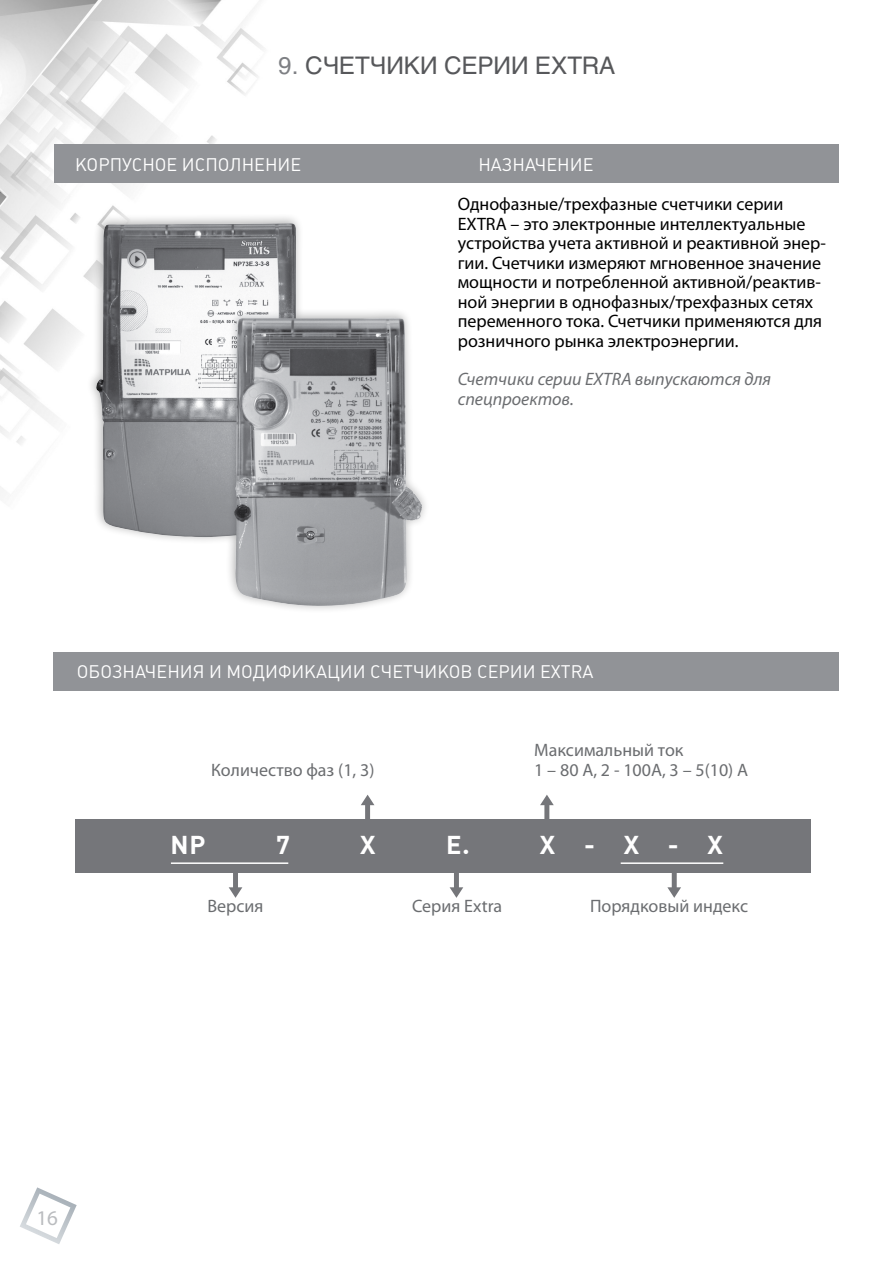
<style>
.page{position:relative;width:893px;height:1263px;background:#fff}
.page>*{position:absolute;margin:0;border:0;box-sizing:border-box;transform-origin:0 0}
.t1{font:700 25.5px "Plumb C";color:#fff}
.t2{font:24px "Helios";color:#57585b}
.t3{font:21px "Myriad Pro";color:#babcbf}
.t4{font:18px/19.5px "Myriad Pro";color:#000}
.t5{font:18px/19.5px "Myriad Pro";color:#6b6d70}
.t6{font:18px "Plumb C";color:#fff}
.t7{font:italic 18px/19.5px "Myriad Pro";color:#6b6d70}
.s1{color:#7e8084}
</style>
<div class="page">
<img style="left:0;top:0;width:264px;height:490px">
<svg style="left:20px;top:1187px;width:57px;height:57px"></svg>
<div style="left:54px;top:144px;width:785px;height:39px;background:#919397"></div>
<div style="left:54px;top:652px;width:785px;height:38px;background:#919397"></div>
<div style="left:75px;top:820px;width:736px;height:53px;background:#75767a"></div>
<svg style="left:229px;top:873px;width:13px;height:25px"></svg>
<svg style="left:450px;top:873px;width:13px;height:25px"></svg>
<svg style="left:667px;top:873px;width:14px;height:25px"></svg>
<svg style="left:361px;top:795px;width:13px;height:24px"></svg>
<svg style="left:540px;top:795px;width:14px;height:24px"></svg>
<hr style="left:171px;top:862px;width:117px;height:2px;background:#fff">
<hr style="left:621px;top:862px;width:102px;height:2px;background:#fff">
<div style="left:86px;top:215px;width:343px;height:399px;background:#000;opacity:.3"></div>
<img style="left:95px;top:223px;width:328px;height:385px">
<h2 class="t2" style="left:278px;top:51px;width:339px"><span class="s1">9.</span> СЧЕТЧИКИ СЕРИИ EXTRA</h2>
<p class="t6" style="left:75px;top:154px;width:228px">КОРПУСНОЕ ИСПОЛНЕНИЕ</p>
<p class="t6" style="left:478px;top:154px;width:117px">НАЗНАЧЕНИЕ</p>
<p class="t4" style="left:458px;top:194px;width:370px">Однофазные/трехфазные счетчики серии EXTRA – это электронные интеллектуальные устройства учета активной и реактивной энер&shy;гии. Счетчики измеряют мгновенное значение мощности и потребленной активной/реактив&shy;ной энергии в однофазных/трехфазных сетях переменного тока. Счетчики применяются для розничного рынка электроэнергии.</p>
<p class="t7" style="left:458px;top:369px;width:315px">Счетчики серии EXTRA выпускаются для спецпроектов.</p>
<p class="t6" style="left:77px;top:661px;width:518px">ОБОЗНАЧЕНИЯ И МОДИФИКАЦИИ СЧЕТЧИКОВ СЕРИИ EXTRA</p>
<p class="t5" style="left:211px;top:759px;width:165px">Количество фаз (1, 3)</p>
<p class="t5" style="left:534px;top:740px;width:215px">Максимальный ток<br>1 – 80 А, 2 - 100А, 3 – 5(10) А</p>
<h1 class="t1" style="left:170px;top:830px;width:37px">NP</h1>
<h1 class="t1" style="left:276px;top:830px;width:15px">7</h1>
<h1 class="t1" style="left:360px;top:830px;width:17px">X</h1>
<h1 class="t1" style="left:446px;top:830px;width:25px">Е.</h1>
<h1 class="t1" style="left:540px;top:830px;width:184px">X - X - X</h1>
<p class="t5" style="left:207px;top:896px;width:58px">Версия</p>
<p class="t5" style="left:412px;top:896px;width:92px">Серия Extra</p>
<p class="t5" style="left:590px;top:896px;width:160px">Порядковый индекс</p>
<p class="t3" style="left:36px;top:1205px;width:23px">16</p>
</div>
